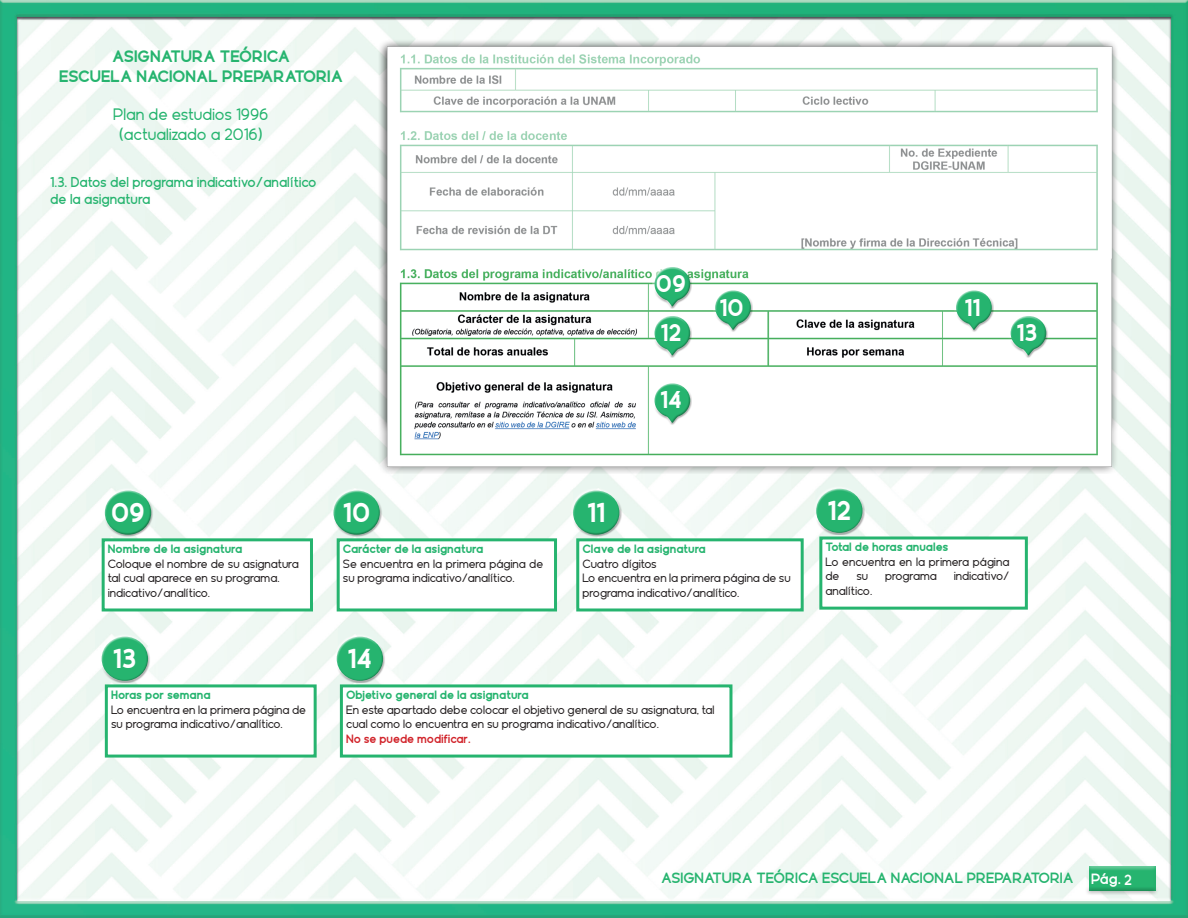
<style>
.page{position:relative;width:1188px;height:918px;background:#fff}
.page>*{position:absolute;margin:0;border:0;box-sizing:border-box;transform-origin:0 0}
.t1{font:900 27.3px "Geomatrix";color:#fff}
.t2{font:900 24.15px "Geomatrix";color:#fff}
.t3{font:900 16.5px/19.8px "Geomatrix";color:#26b46f;text-align:center}
.t4{font:16.5px/19.8px "Geomatrix";color:#26b46f;text-align:center}
.t5{font:700 14.85px "Geomatrix";color:#26b46f}
.t6{font:700 14.85px "Geomatrix";color:#fff}
.t7{font:500 13.95px/16.8px "Geomatrix";letter-spacing:-.01em;color:#26b46f}
.t8{font:12px/14.4px "Geomatrix";color:#231f20}
.t9{font:900 12px "Geomatrix";color:#26b46f}
.t10{font:700 12px "Geomatrix";color:#d1232a}
</style>
<div class="page">
<img style="left:0;top:0;width:1188px;height:918px">
<div style="left:1085px;top:863px;width:74px;height:8px;background:#fff;opacity:.55"></div>
<div style="left:1085px;top:870px;width:74px;height:26px;background:#231f20;opacity:.34"></div>
<svg style="left:100px;top:537px;width:214px;height:76px"></svg>
<svg style="left:335px;top:537px;width:224px;height:76px"></svg>
<svg style="left:575px;top:537px;width:230px;height:76px"></svg>
<svg style="left:103px;top:683px;width:215px;height:76px"></svg>
<svg style="left:338px;top:683px;width:396px;height:76px"></svg>
<svg style="left:818px;top:535px;width:211px;height:76px"></svg>
<img style="left:372px;top:33px;width:756px;height:440px">
<div style="left:331px;top:488px;width:49px;height:34px;background:#fff;opacity:.75"></div>
<div style="left:333px;top:498px;width:49px;height:39px;background:#231f20;opacity:.34"></div>
<div style="left:571px;top:488px;width:49px;height:34px;background:#fff;opacity:.75"></div>
<div style="left:573px;top:498px;width:49px;height:39px;background:#231f20;opacity:.34"></div>
<div style="left:103px;top:488px;width:48px;height:34px;background:#fff;opacity:.75"></div>
<div style="left:104px;top:498px;width:50px;height:39px;background:#231f20;opacity:.34"></div>
<div style="left:100px;top:635px;width:48px;height:33px;background:#fff;opacity:.75"></div>
<div style="left:101px;top:644px;width:49px;height:39px;background:#231f20;opacity:.34"></div>
<div style="left:335px;top:635px;width:48px;height:33px;background:#fff;opacity:.75"></div>
<div style="left:336px;top:644px;width:49px;height:39px;background:#231f20;opacity:.34"></div>
<div style="left:814px;top:487px;width:49px;height:33px;background:#fff;opacity:.75"></div>
<div style="left:816px;top:496px;width:49px;height:39px;background:#231f20;opacity:.34"></div>
<div style="left:652px;top:265px;width:39px;height:27px;background:#fff;opacity:.75"></div>
<div style="left:654px;top:273px;width:38px;height:36px;background:#231f20;opacity:.34"></div>
<div style="left:713px;top:289px;width:39px;height:27px;background:#fff;opacity:.75"></div>
<div style="left:714px;top:296px;width:39px;height:36px;background:#231f20;opacity:.34"></div>
<div style="left:954px;top:289px;width:38px;height:27px;background:#fff;opacity:.75"></div>
<div style="left:955px;top:296px;width:39px;height:36px;background:#231f20;opacity:.34"></div>
<div style="left:652px;top:314px;width:39px;height:27px;background:#fff;opacity:.75"></div>
<div style="left:654px;top:322px;width:38px;height:36px;background:#231f20;opacity:.34"></div>
<div style="left:1009px;top:314px;width:38px;height:27px;background:#fff;opacity:.75"></div>
<div style="left:1010px;top:322px;width:39px;height:36px;background:#231f20;opacity:.34"></div>
<div style="left:652px;top:381px;width:39px;height:27px;background:#fff;opacity:.75"></div>
<div style="left:654px;top:389px;width:38px;height:36px;background:#231f20;opacity:.34"></div>
<h3 class="t3" style="left:59px;top:47px;width:285px">ASIGNATURA TEÓRICA<br>ESCUELA NACIONAL PREPARATORIA</h3>
<h3 class="t4" style="left:113px;top:105px;width:157px">Plan de estudios 1996 (actualizado a 2016)</h3>
<p class="t7" style="left:50px;top:174px;width:268px">1.3. Datos del programa indicativo/analítico de la asignatura</p>
<h1 class="t1" style="left:111px;top:497px;width:35px">09</h1>
<h1 class="t1" style="left:343px;top:497px;width:29px">10</h1>
<h1 class="t1" style="left:587px;top:497px;width:20px">11</h1>
<h2 class="t2" style="left:656px;top:270px;width:31px">09</h2>
<h2 class="t2" style="left:720px;top:293px;width:26px">10</h2>
<h2 class="t2" style="left:965px;top:293px;width:18px">11</h2>
<h2 class="t2" style="left:660px;top:318px;width:23px">12</h2>
<h2 class="t2" style="left:1017px;top:318px;width:22px">13</h2>
<h2 class="t2" style="left:660px;top:386px;width:23px">14</h2>
<h1 class="t1" style="left:827px;top:495px;width:25px">12</h1>
<p class="t9" style="left:108px;top:542px;width:136px">Nombre de la asignatura</p>
<p class="t8" style="left:108px;top:557px;width:192px">Coloque el nombre de su asignatura tal cual aparece en su programa. indicativo/analítico.</p>
<p class="t9" style="left:343px;top:542px;width:142px">Carácter de la asignatura</p>
<p class="t8" style="left:343px;top:557px;width:202px">Se encuentra en la primera página de su programa indicativo/analítico.</p>
<h1 class="t1" style="left:113px;top:643px;width:25px">13</h1>
<h1 class="t1" style="left:348px;top:643px;width:26px">14</h1>
<p class="t9" style="left:582px;top:542px;width:125px">Clave de la asignatura</p>
<p class="t8" style="left:582px;top:557px;width:210px">Cuatro dígitos<br>Lo encuentra en la primera página de su programa indicativo/analítico.</p>
<p class="t9" style="left:111px;top:688px;width:101px">Horas por semana</p>
<p class="t8" style="left:111px;top:703px;width:197px">Lo encuentra en la primera página de su programa indicativo/analítico.</p>
<p class="t9" style="left:346px;top:688px;width:184px">Objetivo general de la asignatura</p>
<p class="t8" style="left:346px;top:703px;width:370px">En este apartado debe colocar el objetivo general de su asignatura, tal cual como lo encuentra en su programa indicativo/analítico.</p>
<p class="t10" style="left:346px;top:732px;width:126px">No se puede modificar.</p>
<p class="t9" style="left:826px;top:540px;width:124px">Total de horas anuales</p>
<p class="t8" style="left:826px;top:555px;width:185px">Lo encuentra en la primera página de</p>
<p class="t8" style="left:856px;top:569px;width:13px">su</p>
<p class="t8" style="left:885px;top:569px;width:53px">programa</p>
<p class="t8" style="left:954px;top:569px;width:57px">indicativo/</p>
<p class="t8" style="left:826px;top:584px;width:48px">analítico.</p>
<p class="t5" style="left:661px;top:870px;width:414px">ASIGNATURA TEÓRICA ESCUELA NACIONAL PREPARATORIA</p>
<p class="t6" style="left:1091px;top:870px;width:42px">Pág. 2</p>
</div>
